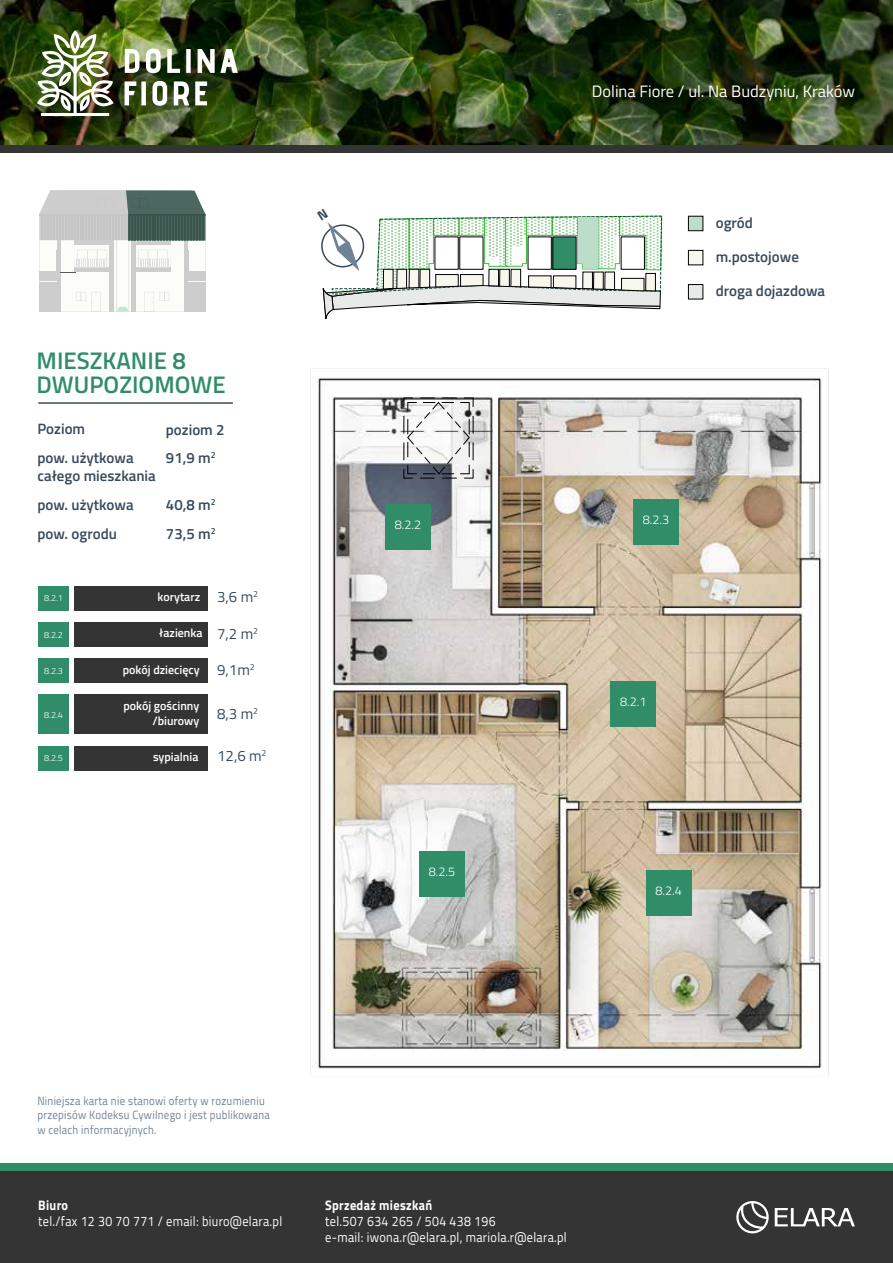
<style>
.page{position:relative;width:893px;height:1263px;background:#fff}
.page>*{position:absolute;margin:0;border:0;box-sizing:border-box;transform-origin:0 0}
.t1{font:600 24px/24px "Titillium Web";color:#308d68}
.t2{font:16.5px "Titillium Web";color:#fff}
.t3{font:600 15px/18px "Titillium Web";color:#394a5d}
.t4{font:15px "Titillium Web";color:#394a5d}
.t5{font:13.65px/16.5px "Titillium Web";letter-spacing:.025em;color:#fff;scale:.9 1}
.t6{font:700 13.65px "Titillium Web";letter-spacing:.025em;color:#fff;scale:.9 1}
.t7{font:300 12.6px "Titillium Web";color:#fff}
.t8{font:12px/14.4px "Titillium Web";letter-spacing:.025em;color:#6f8296;scale:.9 1}
.t9{font:600 12px/14.4px "Titillium Web";color:#fff;text-align:right}
.t10{font:300 9px "Titillium Web";color:#fff}
.s1{font-weight:400;font-size:15px;color:#394a5d}
</style>
<div class="page">
<img style="left:1px;top:0;width:892px;height:145px">
<div style="left:0;top:145px;width:893px;height:8px;background:#353435"></div>
<img style="left:37px;top:30px;width:77px;height:86px">
<svg style="left:125px;top:49px;width:14px;height:24px"></svg>
<svg style="left:146px;top:48px;width:15px;height:25px"></svg>
<svg style="left:167px;top:49px;width:13px;height:24px"></svg>
<svg style="left:186px;top:49px;width:5px;height:24px"></svg>
<svg style="left:198px;top:49px;width:40px;height:24px"></svg>
<svg style="left:125px;top:81px;width:21px;height:24px"></svg>
<svg style="left:152px;top:81px;width:15px;height:25px"></svg>
<svg style="left:174px;top:81px;width:15px;height:24px"></svg>
<svg style="left:195px;top:81px;width:12px;height:24px"></svg>
<img style="left:310px;top:368px;width:519px;height:708px">
<div style="left:633px;top:500px;width:46px;height:45px;background:#308d68"></div>
<div style="left:646px;top:871px;width:45px;height:45px;background:#308d68"></div>
<div style="left:419px;top:851px;width:46px;height:46px;background:#308d68"></div>
<div style="left:385px;top:505px;width:46px;height:45px;background:#308d68"></div>
<div style="left:611px;top:681px;width:45px;height:45px;background:#308d68"></div>
<div style="left:74px;top:694px;width:134px;height:40px;background:#353435"></div>
<div style="left:38px;top:694px;width:31px;height:40px;background:#308d68"></div>
<div style="left:74px;top:622px;width:134px;height:25px;background:#353435"></div>
<div style="left:74px;top:586px;width:134px;height:25px;background:#353435"></div>
<div style="left:38px;top:586px;width:31px;height:25px;background:#308d68"></div>
<div style="left:38px;top:622px;width:31px;height:25px;background:#308d68"></div>
<div style="left:74px;top:746px;width:134px;height:24px;background:#353435"></div>
<div style="left:38px;top:746px;width:31px;height:24px;background:#308d68"></div>
<div style="left:74px;top:658px;width:134px;height:25px;background:#353435"></div>
<div style="left:38px;top:658px;width:31px;height:25px;background:#308d68"></div>
<svg style="left:39px;top:190px;width:167px;height:122px"></svg>
<hr style="left:38px;top:402px;width:195px;height:2px;background:#3a4a5d">
<div style="left:0;top:1171px;width:893px;height:92px;background:#353435"></div>
<div style="left:0;top:1163px;width:893px;height:8px;background:#308d68"></div>
<svg style="left:736px;top:1201px;width:33px;height:32px"></svg>
<svg style="left:775px;top:1208px;width:80px;height:18px"></svg>
<div style="left:688px;top:216px;width:15px;height:15px;background:#bbddca;border:1px solid #020202"></div>
<div style="left:688px;top:250px;width:15px;height:15px;background:#f7f7ed;border:1px solid #020202"></div>
<div style="left:688px;top:284px;width:15px;height:15px;background:#e8eaea;border:1px solid #000"></div>
<svg style="left:403px;top:397px;width:71px;height:82px"></svg>
<svg style="left:321px;top:215px;width:341px;height:104px"></svg>
<h1 class="t1" style="left:37px;top:347px;width:191px">MIESZKANIE 8<br>DWUPOZIOMOWE</h1>
<p class="t3" style="left:37px;top:419px;width:49px">Poziom</p>
<p class="t3" style="left:37px;top:448px;width:120px">pow. użytkowa całego mieszkania</p>
<p class="t3" style="left:37px;top:495px;width:98px">pow. użytkowa</p>
<p class="t3" style="left:166px;top:420px;width:60px">poziom 2</p>
<p class="t3" style="left:166px;top:448px;width:51px">91,9 m<sup>2</sup></p>
<p class="t3" style="left:166px;top:495px;width:51px">40,8 m<sup>2</sup></p>
<p class="t3" style="left:37px;top:524px;width:81px">pow. ogrodu</p>
<p class="t3" style="left:166px;top:524px;width:51px">73,5 m<sup>2</sup></p>
<p class="t10" style="left:44px;top:592px;width:20px">8.2.1</p>
<p class="t10" style="left:44px;top:628px;width:20px">8.2.2</p>
<p class="t10" style="left:44px;top:664px;width:20px">8.2.3</p>
<p class="t9" style="left:158px;top:589px;width:44px">korytarz</p>
<p class="t9" style="left:159px;top:625px;width:45px">łazienka</p>
<p class="t4" style="left:217px;top:586px;width:42px">3,6 m<sup>2</sup></p>
<p class="t4" style="left:217px;top:622px;width:42px">7,2 m<sup>2</sup></p>
<p class="t9" style="left:123px;top:662px;width:134px">pokój dziecięcy <span class="s1">9,1m</span><sup>2</sup></p>
<p class="t10" style="left:44px;top:708px;width:20px">8.2.4</p>
<p class="t9" style="left:123px;top:698px;width:77px">pokój gościnny /biurowy</p>
<p class="t10" style="left:44px;top:751px;width:20px">8.2.5</p>
<p class="t9" style="left:153px;top:749px;width:47px">sypialnia</p>
<p class="t4" style="left:217px;top:703px;width:42px">8,3 m<sup>2</sup></p>
<p class="t4" style="left:217px;top:745px;width:51px">12,6 m<sup>2</sup></p>
<p class="t7" style="left:395px;top:516px;width:28px">8.2.2</p>
<p class="t7" style="left:429px;top:862px;width:28px">8.2.5</p>
<p class="t2" style="left:592px;top:79px;width:265px">Dolina Fiore / ul. Na Budzyniu, Kraków</p>
<p class="t3" style="left:716px;top:213px;width:39px">ogród</p>
<p class="t3" style="left:716px;top:247px;width:85px">m.postojowe</p>
<p class="t3" style="left:716px;top:281px;width:111px">droga dojazdowa</p>
<p class="t7" style="left:643px;top:511px;width:28px">8.2.3</p>
<p class="t7" style="left:620px;top:692px;width:28px">8.2.1</p>
<p class="t7" style="left:655px;top:881px;width:28px">8.2.4</p>
<p class="t8" style="left:37px;top:1093px;width:260px">Niniejsza karta nie stanowi oferty w rozumieniu przepisów Kodeksu Cywilnego i jest publikowana w celach informacyjnych.</p>
<p class="t6" style="left:38px;top:1194px;width:35px">Biuro</p>
<p class="t5" style="left:38px;top:1212px;width:273px">tel./fax 12 30 70 771 / email: biuro@elara.pl</p>
<p class="t6" style="left:325px;top:1194px;width:120px">Sprzedaż mieszkań</p>
<p class="t5" style="left:325px;top:1212px;width:270px">tel.507 634 265 / 504 438 196<br>e-mail: iwona.r@elara.pl, mariola.r@elara.pl</p>
</div>
